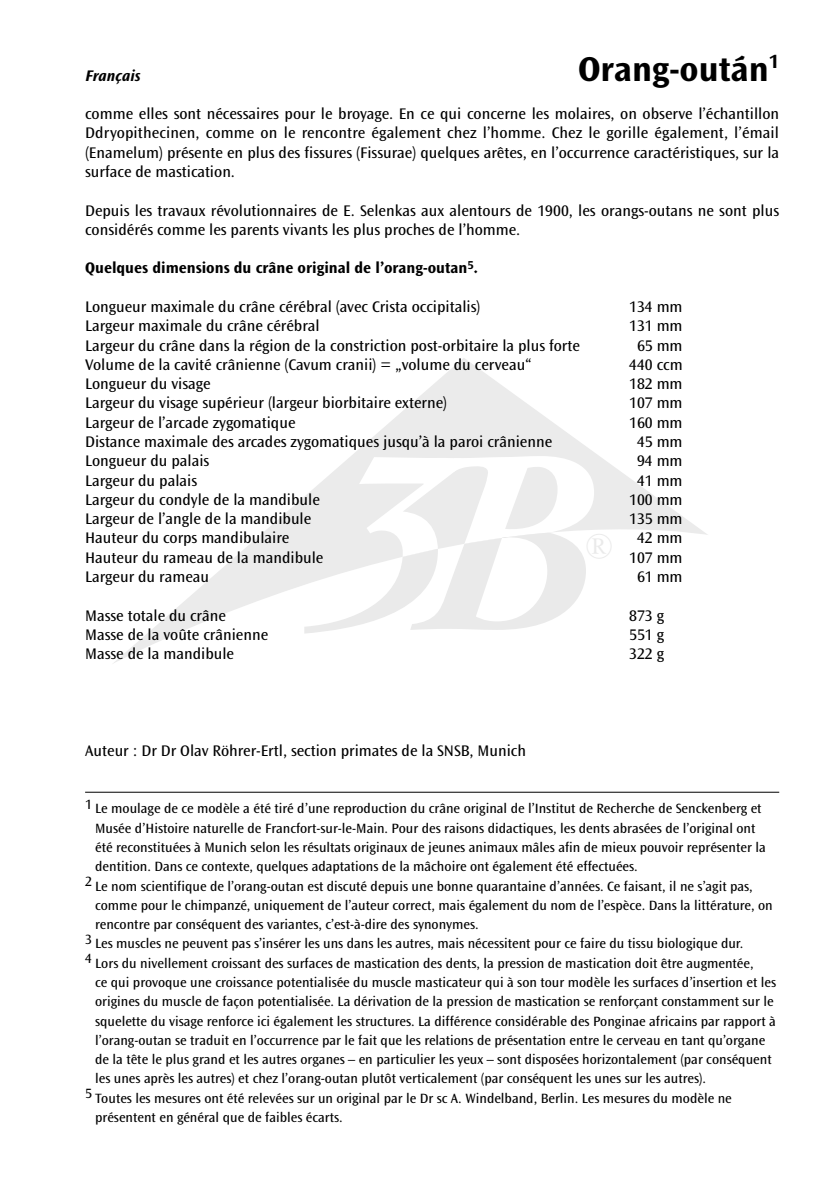
<style>
.page{position:relative;width:836px;height:1191px;background:#fff}
.page>*{position:absolute;margin:0;border:0;box-sizing:border-box;transform-origin:0 0}
.Titel_Linke_Seite{font:700 36px "Ocean Sans";color:#000}
.Fließtext{font:16px/19.2px "Ocean Sans";color:#000;text-align:justify}
.Fließtext_fett{font:700 16px "Ocean Sans";color:#000}
.Sprache_links{font:italic 700 16px "Ocean Sans";color:#000}
.Fussnote_7_pt{font:14px/19.2px "Ocean Sans";color:#000}
</style>
<div class="page">
<svg style="left:114px;top:358px;width:594px;height:305px"></svg>
<svg style="left:304px;top:456px;width:289px;height:177px"></svg>
<hr style="left:85px;top:791px;width:693px;height:1px;background:#000">
<p class="Titel_Linke_Seite" style="left:577px;top:49px;width:202px">Orang-oután<sup>1</sup></p>
<p class="Sprache_links" style="left:85px;top:66px;width:57px">Français</p>
<p class="Fließtext" style="left:85px;top:104px;width:695px">comme elles sont nécessaires pour le broyage. En ce qui concerne les molaires, on observe l’échantillon Ddryopithecinen, comme on le rencontre également chez l’homme. Chez le gorille également, l’émail (Enamelum) présente en plus des fissures (Fissurae) quelques arêtes, en l’occurrence caractéristiques, sur la surface de mastication.</p>
<p class="Fließtext" style="left:85px;top:201px;width:695px">Depuis les travaux révolutionnaires de E. Selenkas aux alentours de 1900, les orangs-outans ne sont plus considérés comme les parents vivants les plus proches de l’homme.</p>
<p class="Fließtext_fett" style="left:85px;top:259px;width:394px">Quelques dimensions du crâne original de l’orang-outan<sup>5</sup>.</p>
<p class="Fließtext" style="left:85px;top:297px;width:396px">Longueur maximale du crâne cérébral (avec Crista occipitalis)</p>
<p class="Fließtext" style="left:628px;top:297px;width:55px">134 mm</p>
<p class="Fließtext" style="left:85px;top:316px;width:236px">Largeur maximale du crâne cérébral</p>
<p class="Fließtext" style="left:628px;top:316px;width:55px">131 mm</p>
<p class="Fließtext" style="left:85px;top:336px;width:496px">Largeur du crâne dans la région de la constriction post-orbitaire la plus forte</p>
<p class="Fließtext" style="left:636px;top:336px;width:47px">65 mm</p>
<p class="Fließtext" style="left:85px;top:355px;width:447px">Volume de la cavité crânienne (Cavum cranii) = „volume du cerveau“</p>
<p class="Fließtext" style="left:628px;top:355px;width:55px">440 ccm</p>
<p class="Fließtext" style="left:85px;top:374px;width:127px">Longueur du visage</p>
<p class="Fließtext" style="left:628px;top:374px;width:55px">182 mm</p>
<p class="Fließtext" style="left:85px;top:394px;width:363px">Largeur du visage supérieur (largeur biorbitaire externe)</p>
<p class="Fließtext" style="left:628px;top:394px;width:55px">107 mm</p>
<p class="Fließtext" style="left:85px;top:413px;width:212px">Largeur de l’arcade zygomatique</p>
<p class="Fließtext" style="left:628px;top:413px;width:55px">160 mm</p>
<p class="Fließtext" style="left:85px;top:432px;width:468px">Distance maximale des arcades zygomatiques jusqu’à la paroi crânienne</p>
<p class="Fließtext" style="left:636px;top:432px;width:47px">45 mm</p>
<p class="Fließtext" style="left:85px;top:451px;width:126px">Longueur du palais</p>
<p class="Fließtext" style="left:636px;top:451px;width:47px">94 mm</p>
<p class="Fließtext" style="left:85px;top:471px;width:113px">Largeur du palais</p>
<p class="Fließtext" style="left:636px;top:471px;width:47px">41 mm</p>
<p class="Fließtext" style="left:85px;top:490px;width:236px">Largeur du condyle de la mandibule</p>
<p class="Fließtext" style="left:628px;top:490px;width:55px">100 mm</p>
<p class="Fließtext" style="left:85px;top:509px;width:227px">Largeur de l’angle de la mandibule</p>
<p class="Fließtext" style="left:628px;top:509px;width:55px">135 mm</p>
<p class="Fließtext" style="left:85px;top:529px;width:205px">Hauteur du corps mandibulaire</p>
<p class="Fließtext" style="left:636px;top:529px;width:47px">42 mm</p>
<p class="Fließtext" style="left:85px;top:548px;width:240px">Hauteur du rameau de la mandibule</p>
<p class="Fließtext" style="left:628px;top:548px;width:55px">107 mm</p>
<p class="Fließtext" style="left:85px;top:567px;width:125px">Largeur du rameau</p>
<p class="Fließtext" style="left:636px;top:567px;width:47px">61 mm</p>
<p class="Fließtext" style="left:85px;top:606px;width:142px">Masse totale du crâne</p>
<p class="Fließtext" style="left:628px;top:606px;width:36px">873 g</p>
<p class="Fließtext" style="left:85px;top:625px;width:184px">Masse de la voûte crânienne</p>
<p class="Fließtext" style="left:628px;top:625px;width:36px">551 g</p>
<p class="Fließtext" style="left:85px;top:644px;width:150px">Masse de la mandibule</p>
<p class="Fließtext" style="left:628px;top:644px;width:36px">322 g</p>
<p class="Fließtext" style="left:85px;top:741px;width:442px">Auteur : Dr Dr Olav Röhrer-Ertl, section primates de la SNSB, Munich</p>
<p class="Fussnote_7_pt" style="left:95px;top:799px;width:671px;text-indent:-10px">1 Le moulage de ce modèle a été tiré d’une reproduction du crâne original de l’Institut de Recherche de Senckenberg et Musée d’Histoire naturelle de Francfort-sur-le-Main. Pour des raisons didactiques, les dents abrasées de l’original ont été reconstituées à Munich selon les résultats originaux de jeunes animaux mâles afin de mieux pouvoir représenter la dentition. Dans ce contexte, quelques adaptations de la mâchoire ont également été effectuées.</p>
<p class="Fussnote_7_pt" style="left:85px;top:876px;width:668px">2 Le nom scientifique de l’orang-outan est discuté depuis une bonne quarantaine d’années. Ce faisant, il ne s’agit pas,</p>
<p class="Fussnote_7_pt" style="left:95px;top:896px;width:678px">comme pour le chimpanzé, uniquement de l’auteur correct, mais également du nom de l’espèce. Dans la littérature, on</p>
<p class="Fussnote_7_pt" style="left:95px;top:915px;width:385px">rencontre par conséquent des variantes, c’est-à-dire des synonymes.</p>
<p class="Fussnote_7_pt" style="left:85px;top:934px;width:659px">3 Les muscles ne peuvent pas s’insérer les uns dans les autres, mais nécessitent pour ce faire du tissu biologique dur.</p>
<p class="Fussnote_7_pt" style="left:85px;top:953px;width:669px">4 Lors du nivellement croissant des surfaces de mastication des dents, la pression de mastication doit être augmentée,</p>
<p class="Fussnote_7_pt" style="left:95px;top:973px;width:682px">ce qui provoque une croissance potentialisée du muscle masticateur qui à son tour modèle les surfaces d’insertion et les</p>
<p class="Fussnote_7_pt" style="left:95px;top:992px;width:679px">origines du muscle de façon potentialisée. La dérivation de la pression de mastication se renforçant constamment sur le</p>
<p class="Fussnote_7_pt" style="left:95px;top:1011px;width:681px">squelette du visage renforce ici également les structures. La différence considérable des Ponginae africains par rapport à</p>
<p class="Fussnote_7_pt" style="left:95px;top:1030px;width:671px">l’orang-outan se traduit en l’occurrence par le fait que les relations de présentation entre le cerveau en tant qu’organe</p>
<p class="Fussnote_7_pt" style="left:95px;top:1050px;width:677px">de la tête le plus grand et les autres organes – en particulier les yeux – sont disposées horizontalement (par conséquent</p>
<p class="Fussnote_7_pt" style="left:95px;top:1069px;width:612px">les unes après les autres) et chez l’orang-outan plutôt verticalement (par conséquent les unes sur les autres).</p>
<p class="Fussnote_7_pt" style="left:95px;top:1088px;width:637px;text-indent:-10px">5 Toutes les mesures ont été relevées sur un original par le Dr sc A. Windelband, Berlin. Les mesures du modèle ne présentent en général que de faibles écarts.</p>
</div>
